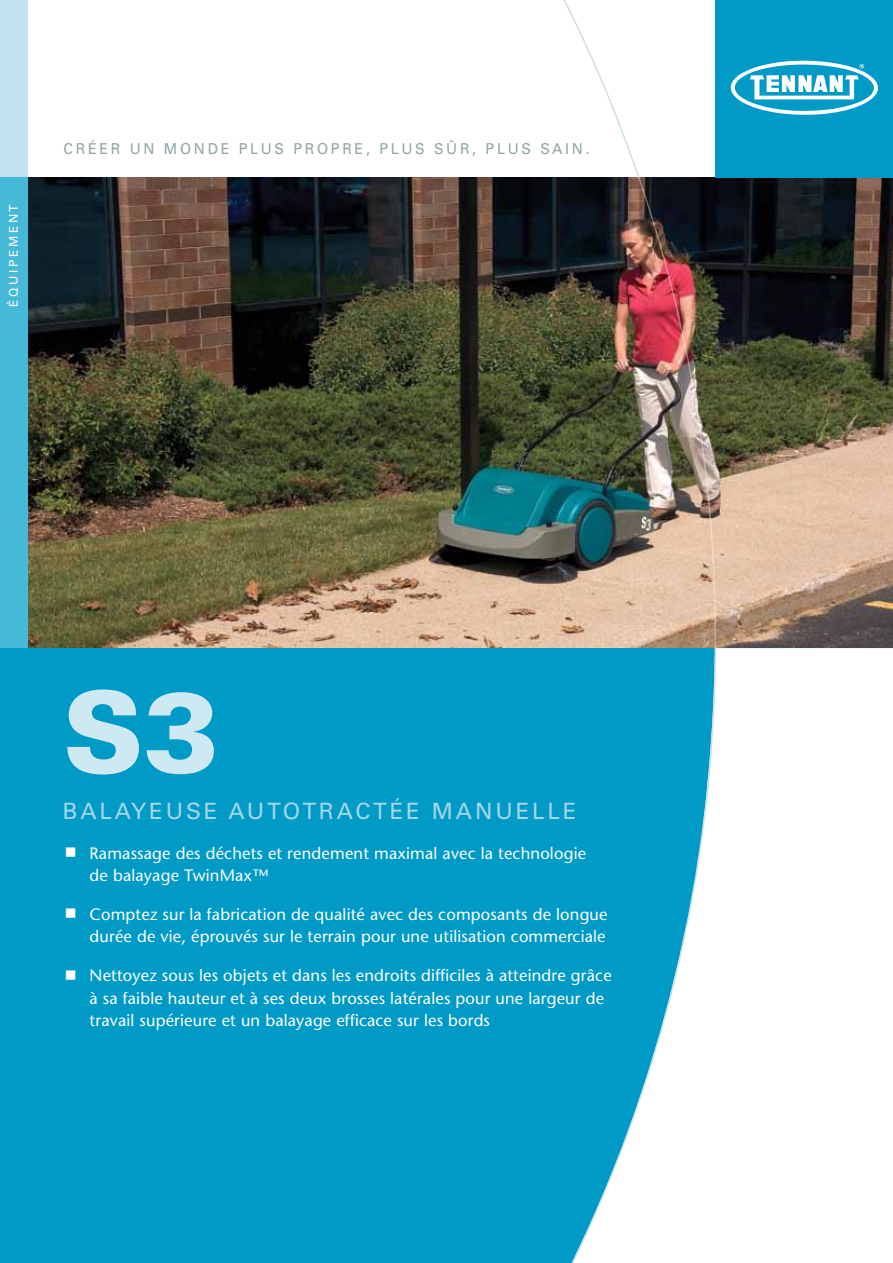
<style>
.page{position:relative;width:893px;height:1263px;background:#fff}
.page>*{position:absolute;margin:0;border:0;box-sizing:border-box;transform-origin:0 0}
.t1{font:900 112.5px "Univers LT Std";color:#cfe9f2}
.t2{font:22.5px "Univers LT Std";letter-spacing:.125em;color:#a5d7e9}
.t3{font:500 16.5px/22.5px "Stone Sans Std";letter-spacing:.01em;color:#fff}
.t4{font:15px "Univers LT Std";letter-spacing:.19em;color:#91a5a5;scale:.95 1}
.t5{font:12px "Univers LT Std";letter-spacing:.225em;color:#fff}
</style>
<div class="page">
<img style="left:27px;top:177px;width:866px;height:471px">
<div style="left:0;top:648px;width:893px;height:615px;background:#009ac7"></div>
<div style="left:717px;top:648px;width:176px;height:615px;background:#fff"></div>
<div style="left:716px;top:0;width:177px;height:177px;background:#009ac7"></div>
<svg style="left:730px;top:60px;width:148px;height:55px"></svg>
<div style="left:0;top:0;width:27px;height:177px;background:#c1e2ef"></div>
<div style="left:0;top:177px;width:27px;height:471px;background:#46b9d9"></div>
<img style="left:555px;top:0;width:162px;height:648px">
<svg style="left:563px;top:647px;width:154px;height:616px"></svg>
<p class="t5" style="left:6px;top:307px;width:105px;rotate:-90deg">ÉQUIPEMENT</p>
<p class="t4" style="left:64px;top:139px;width:555px">CRÉER UN MOn DE PLUS PROPRE, PLUS SÛR, PLUS SAIN.</p>
<h1 class="t1" style="left:63px;top:662px;width:158px">S3</h1>
<h2 class="t2" style="left:63px;top:797px;width:515px">BALAYEUSE AUTOTRACTÉE MANUELLE</h2>
<p class="t3" style="left:90px;top:842px;width:498px">Ramassage des déchets et rendement maximal avec la technologie de balayage TwinMax™</p>
<p class="t3" style="left:90px;top:903px;width:519px">Comptez sur la fabrication de qualité avec des composants de longue durée de vie, éprouvés sur le terrain pour une utilisation commerciale</p>
<p class="t3" style="left:90px;top:964px;width:524px">Nettoyez sous les objets et dans les endroits difficiles à atteindre grâce à sa faible hauteur et à ses deux brosses latérales pour une largeur de travail supérieure et un balayage efficace sur les bords</p>
</div>
